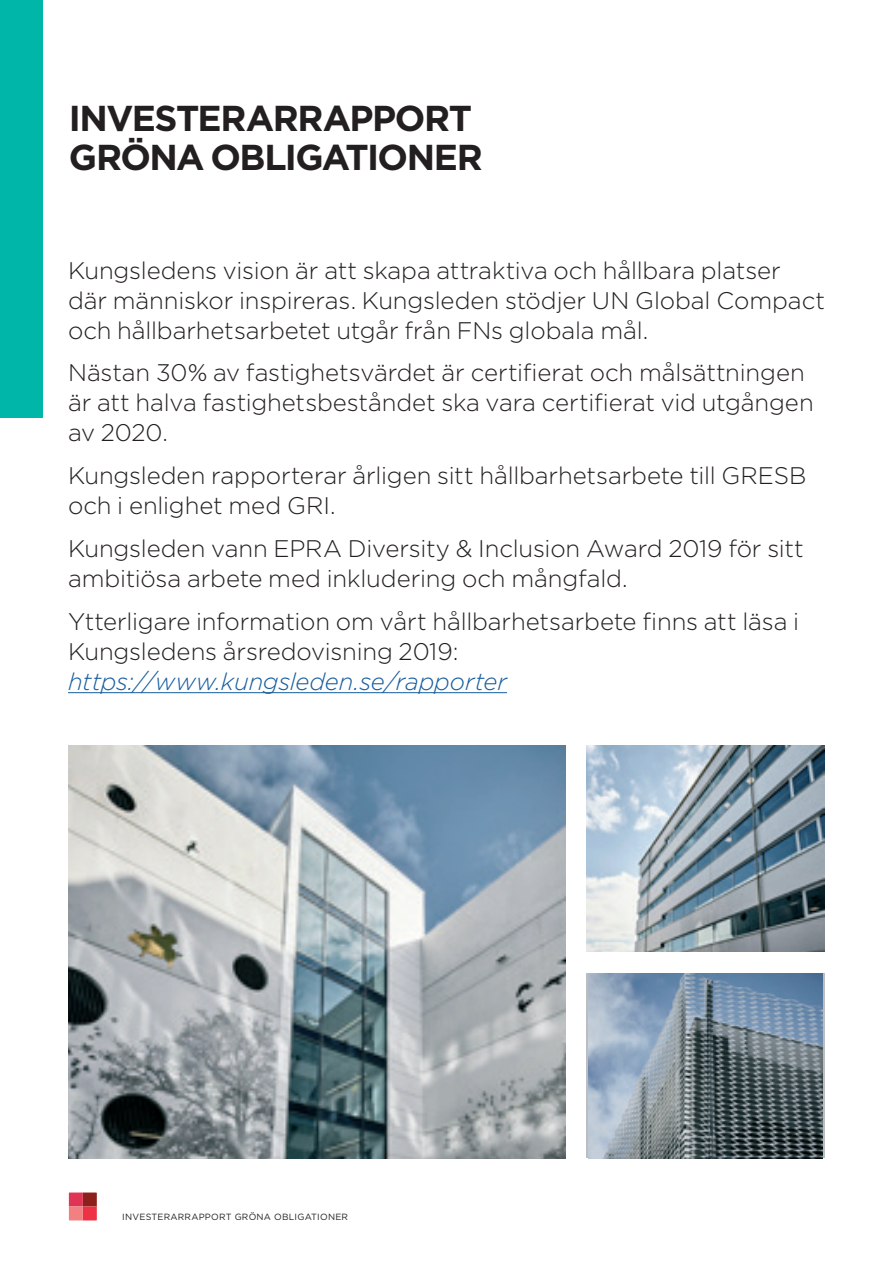
<style>
.page{position:relative;width:893px;height:1263px;background:#fff}
.page>*{position:absolute;margin:0;border:0;box-sizing:border-box;transform-origin:0 0}
.t1{font:700 36px/39px "Gotham";letter-spacing:-.04em;color:#231f20}
.t2{font:300 24px/30px "Gotham";letter-spacing:-.005em;color:#231f20}
.t3{font:italic 300 24px "Gotham";letter-spacing:-.01em;color:#175d9e}
.t4{font:9px "Gotham";letter-spacing:.025em;color:#231f20}
</style>
<div class="page">
<svg style="left:69px;top:1192px;width:28px;height:28px"></svg>
<div style="left:0;top:0;width:43px;height:417px;background:#00b6a9"></div>
<hr style="left:68px;top:692px;width:439px;height:1px;background:#175d9e">
<img style="left:68px;top:746px;width:498px;height:412px">
<img style="left:587px;top:746px;width:238px;height:206px">
<img style="left:589px;top:973px;width:234px;height:185px">
<h1 class="t1" style="left:69px;top:98px;width:416px">INVESTERARRAPPORT<br>GRÖNA OBLIGATIONER</h1>
<p class="t2" style="left:68px;top:254px;width:758px">Kungsledens vision är att skapa attraktiva och hållbara platser där människor inspireras. Kungsleden stödjer UN Global Compact och hållbarhetsarbetet utgår från FNs globala mål.</p>
<p class="t2" style="left:68px;top:357px;width:747px">Nästan 30% av fastighetsvärdet är certifierat och målsättningen är att halva fastighetsbeståndet ska vara certifierat vid utgången av 2020.</p>
<p class="t2" style="left:68px;top:460px;width:740px">Kungsleden rapporterar årligen sitt hållbarhetsarbete till GRESB och i enlighet med GRI.</p>
<p class="t2" style="left:68px;top:533px;width:737px">Kungsleden vann EPRA Diversity &amp; Inclusion Award 2019 för sitt ambitiösa arbete med inkludering och mångfald.</p>
<p class="t2" style="left:68px;top:605px;width:733px">Ytterligare information om vårt hållbarhetsarbete finns att läsa i<br>Kungsledens årsredovisning 2019:</p>
<p class="t3" style="left:68px;top:666px;width:440px">https://www.kungsleden.se/rapporter</p>
<p class="t4" style="left:122px;top:1211px;width:227px">INVESTERARRAPPORT GRÖNA OBLIGATIONER</p>
</div>
